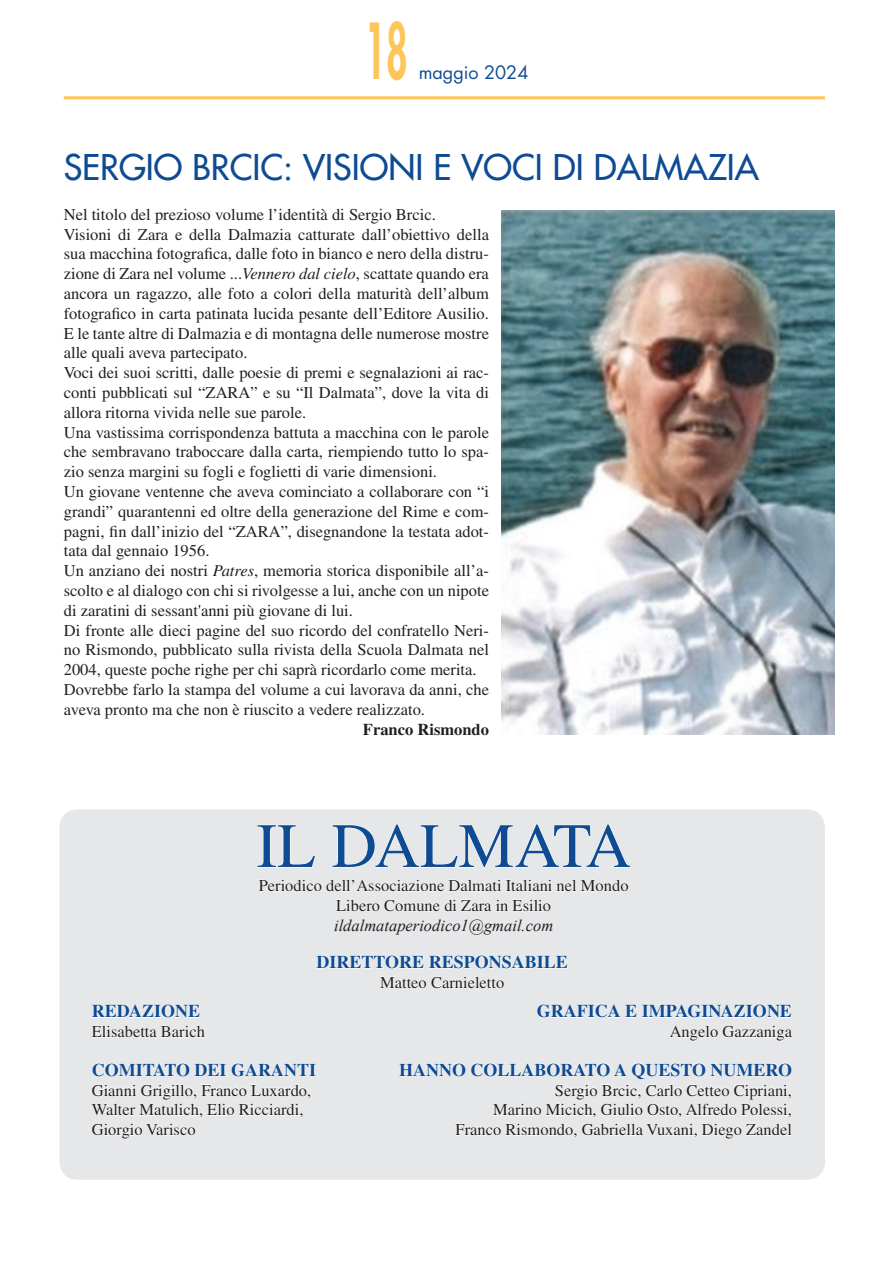
<style>
.page{position:relative;width:893px;height:1263px;background:#fff}
.page>*{position:absolute;margin:0;border:0;box-sizing:border-box;transform-origin:0 0}
.t1{font:800 75px "Futura Std";color:#fec658;scale:.5 1}
.t2{font:63px "Times LT Std";color:#0f4b92}
.t3{font:500 34.5px "Futura Std";color:#0f4b92}
.t4{font:700 18px "Times LT Std";color:#0f4b92}
.t5{font:18px "Futura Std";color:#0f4b92}
.t6{font:16.5px/19.8px "Times LT Std";color:#1f2020}
.t7{font:16.5px/19.8px "Times LT Std";color:#231f20}
.t8{font:italic 16.5px "Times New Roman";color:#231f20}
.t9{font:700 16.5px "Times LT Std";color:#1f2020}
.s1{font-style:italic}
</style>
<div class="page">
<hr style="left:64px;top:96px;width:761px;height:3px;background:#fec658">
<div style="left:60px;top:809px;width:765px;height:371px;background:#e6e7e9;border-radius:18px"></div>
<svg style="left:316px;top:955px;width:252px;height:14px"></svg>
<svg style="left:380px;top:976px;width:124px;height:13px"></svg>
<svg style="left:92px;top:1004px;width:108px;height:14px"></svg>
<svg style="left:92px;top:1025px;width:113px;height:13px"></svg>
<svg style="left:92px;top:1063px;width:224px;height:14px"></svg>
<svg style="left:91px;top:1084px;width:220px;height:55px"></svg>
<svg style="left:537px;top:1004px;width:255px;height:14px"></svg>
<svg style="left:670px;top:1025px;width:122px;height:16px"></svg>
<svg style="left:399px;top:1063px;width:393px;height:76px"></svg>
<svg style="left:257px;top:825px;width:58px;height:43px"></svg>
<svg style="left:332px;top:824px;width:299px;height:44px"></svg>
<svg style="left:259px;top:879px;width:370px;height:13px"></svg>
<svg style="left:336px;top:899px;width:215px;height:13px"></svg>
<img style="left:502px;top:210px;width:333px;height:524px">
<h1 class="t1" style="left:364px;top:4px;width:88px">18</h1>
<p class="t5" style="left:419px;top:61px;width:111px">maggio 2024</p>
<h3 class="t3" style="left:64px;top:146px;width:697px">SERGIO BRCIC: VISIONI E VOCI DI DALMAZIA</h3>
<p class="t6" style="left:64px;top:204px;width:427px">Nel titolo del prezioso volume l’identità di Sergio Brcic.<br>Visioni di Zara e della Dalmazia catturate dall’obiettivo della sua macchina fotografica, dalle foto in bianco e nero della distru&shy;zione di Zara nel volume ...<span class="s1">Vennero dal cielo</span>, scattate quando era ancora un ragazzo, alle foto a colori della maturità dell’album fotografico in carta patinata lucida pesante dell’Editore Ausilio.<br>E le tante altre di Dalmazia e di montagna delle numerose mostre alle quali aveva partecipato.<br>Voci dei suoi scritti, dalle poesie di premi e segnalazioni ai rac&shy;conti pubblicati sul “ZARA” e su “Il Dalmata”, dove la vita di allora ritorna vivida nelle sue parole.<br>Una vastissima corrispondenza battuta a macchina con le parole che sembravano traboccare dalla carta, riempiendo tutto lo spa&shy;zio senza margini su fogli e foglietti di varie dimensioni.<br>Un giovane ventenne che aveva cominciato a collaborare con “i grandi” quarantenni ed oltre della generazione del Rime e com&shy;pagni, fin dall’inizio del “ZARA”, disegnandone la testata adot&shy;tata dal gennaio 1956.<br>Un anziano dei nostri <span class="s1">Patres</span>, memoria storica disponibile all’a&shy;scolto e al dialogo con chi si rivolgesse a lui, anche con un nipote di zaratini di sessant'anni più giovane di lui.<br>Di fronte alle dieci pagine del suo ricordo del confratello Neri&shy;no Rismondo, pubblicato sulla rivista della Scuola Dalmata nel 2004, queste poche righe per chi saprà ricordarlo come merita.<br>Dovrebbe farlo la stampa del volume a cui lavorava da anni, che aveva pronto ma che non è riuscito a vedere realizzato.</p>
<p class="t9" style="left:363px;top:719px;width:128px">Franco Rismondo</p>
<h2 class="t2" style="left:256px;top:810px;width:376px">IL DALMATA</h2>
<p class="t7" style="left:259px;top:875px;width:371px;text-align:center">Periodico dell’Associazione Dalmati Italiani nel Mondo<br>Libero Comune di Zara in Esilio</p>
<p class="t8" style="left:334px;top:914px;width:221px">ildalmataperiodico1@gmail.com</p>
<p class="t4" style="left:317px;top:951px;width:253px">DIRETTORE RESPONSABILE</p>
<p class="t7" style="left:380px;top:972px;width:126px">Matteo Carnieletto</p>
<p class="t4" style="left:92px;top:1000px;width:110px">REDAZIONE</p>
<p class="t7" style="left:92px;top:1021px;width:115px">Elisabetta Barich</p>
<p class="t4" style="left:92px;top:1059px;width:226px">COMITATO DEI GARANTI</p>
<p class="t7" style="left:92px;top:1080px;width:221px">Gianni Grigillo, Franco Luxardo,<br>Walter Matulich, Elio Ricciardi,<br>Giorgio Varisco</p>
<p class="t4" style="left:537px;top:1000px;width:257px">GRAFICA E IMPAGINAZIONE</p>
<p class="t7" style="left:670px;top:1021px;width:124px">Angelo Gazzaniga</p>
<p class="t4" style="left:399px;top:1059px;width:394px">HANNO COLLABORATO A QUESTO NUMERO</p>
<p class="t7" style="left:456px;top:1080px;width:338px;text-align:right">Sergio Brcic, Carlo Cetteo Cipriani,<br>Marino Micich, Giulio Osto, Alfredo Polessi,<br>Franco Rismondo, Gabriella Vuxani, Diego Zandel</p>
</div>
